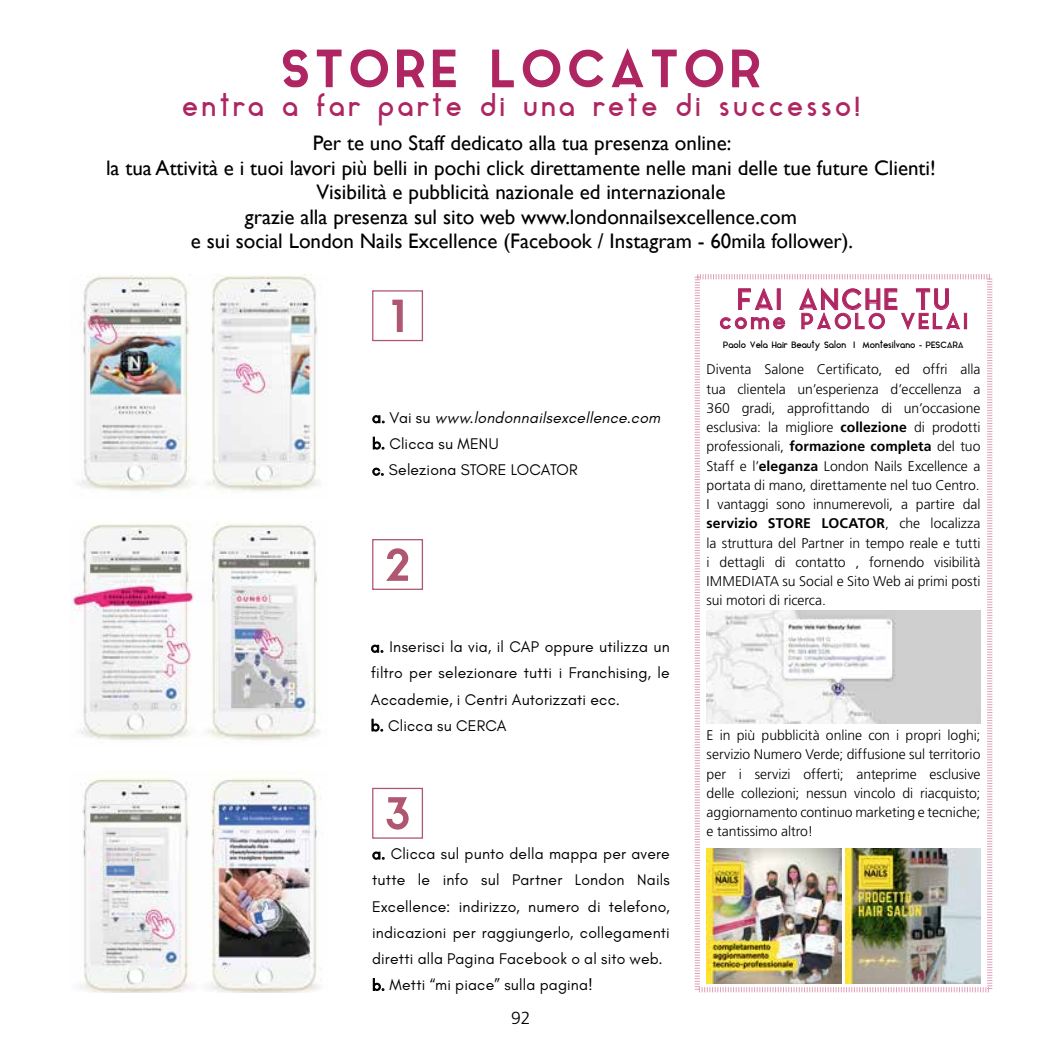
<style>
.page{position:relative;width:1042px;height:1042px;background:#fff}
.page>*{position:absolute;margin:0;border:0;box-sizing:border-box;transform-origin:0 0}
.t1{font:49px "Aqua Grotesque";letter-spacing:.06em;color:#ae2561}
.t2{font:42px "Aqua Grotesque";color:#af5771}
.t3{font:28px "Aqua Grotesque";letter-spacing:.02em;color:#ae2561}
.t4{font:26.25px "Aqua Grotesque";letter-spacing:.06em;color:#ae2561}
.t5{font:21px/24.5px "Gill Sans";color:#000;text-align:center}
.t6{font:21px "Aqua Grotesque";letter-spacing:.08em;color:#ae2561}
.t7{font:300 17.5px "Frutiger LT Std";color:#000}
.t8{font:15.75px/26.2px "Glacial Indifference";letter-spacing:.01em;color:#000}
.t9{font:300 14px/19.2px "Frutiger LT Std";letter-spacing:-.005em;color:#000;text-align:justify}
.t10{font:8.75px "Aqua Grotesque";letter-spacing:-.08em;color:#000}
.s1{font-style:italic}
.s2{font-weight:700}
</style>
<div class="page">
<svg style="left:282px;top:49px;width:26px;height:39px"></svg>
<svg style="left:316px;top:49px;width:26px;height:39px"></svg>
<svg style="left:350px;top:49px;width:39px;height:39px"></svg>
<svg style="left:397px;top:49px;width:28px;height:39px"></svg>
<svg style="left:432px;top:49px;width:24px;height:39px"></svg>
<svg style="left:492px;top:49px;width:22px;height:39px"></svg>
<svg style="left:522px;top:49px;width:39px;height:39px"></svg>
<svg style="left:569px;top:49px;width:35px;height:39px"></svg>
<svg style="left:611px;top:48px;width:33px;height:40px"></svg>
<svg style="left:652px;top:49px;width:25px;height:39px"></svg>
<svg style="left:685px;top:49px;width:39px;height:39px"></svg>
<svg style="left:732px;top:49px;width:28px;height:39px"></svg>
<svg style="left:694px;top:274px;width:299px;height:719px"></svg>
<img style="left:78px;top:274px;width:241px;height:218px">
<img style="left:70px;top:522px;width:250px;height:218px">
<img style="left:80px;top:777px;width:241px;height:215px">
<svg style="left:392px;top:299px;width:11px;height:33px"></svg>
<div style="left:372px;top:290px;width:51px;height:51px;border:1px solid #af5771"></div>
<svg style="left:372px;top:415px;width:13px;height:9px"></svg>
<svg style="left:372px;top:436px;width:13px;height:14px"></svg>
<svg style="left:372px;top:467px;width:12px;height:9px"></svg>
<svg style="left:371px;top:644px;width:13px;height:9px"></svg>
<svg style="left:371px;top:718px;width:13px;height:14px"></svg>
<svg style="left:372px;top:851px;width:13px;height:9px"></svg>
<svg style="left:372px;top:978px;width:13px;height:13px"></svg>
<svg style="left:386px;top:548px;width:23px;height:33px"></svg>
<div style="left:372px;top:539px;width:51px;height:51px;border:1px solid #af5771"></div>
<svg style="left:386px;top:797px;width:23px;height:33px"></svg>
<div style="left:372px;top:788px;width:51px;height:51px;border:1px solid #af5771"></div>
<img style="left:706px;top:611px;width:274px;height:112px">
<img style="left:706px;top:848px;width:135px;height:135px">
<img style="left:846px;top:848px;width:134px;height:135px">
<h1 class="t1" style="left:280px;top:43px;width:484px">STORE LOCATOR</h1>
<h3 class="t4" style="left:181px;top:93px;width:681px">entra a far parte di una rete di successo!</h3>
<p class="t5" style="left:106px;top:131px;width:831px">Per te uno Staff dedicato alla tua presenza online:<br>la tua Attività e i tuoi lavori più belli in pochi click direttamente nelle mani delle tue future Clienti!<br>Visibilità e pubblicità nazionale ed internazionale<br>grazie alla presenza sul sito web www.londonnailsexcellence.com<br>e sui social London Nails Excellence (Facebook / Instagram - 60mila follower).</p>
<h2 class="t2" style="left:390px;top:294px;width:17px">1</h2>
<p class="t8" style="left:372px;top:404px;width:290px">a. Vai su <span class="s1">www.londonnailsexcellence.com </span>b. Clicca su MENU<br>c. Seleziona STORE LOCATOR</p>
<h2 class="t2" style="left:384px;top:543px;width:28px">2</h2>
<p class="t8" style="left:371px;top:634px;width:300px">a. Inserisci la via, il CAP oppure utilizza un filtro per selezionare tutti i Franchising, le Accademie, i Centri Autorizzati ecc.<br>b. Clicca su CERCA</p>
<h2 class="t2" style="left:384px;top:791px;width:29px">3</h2>
<p class="t8" style="left:372px;top:841px;width:299px">a. Clicca sul punto della mappa per avere tutte le info sul Partner London Nails Excellence: indirizzo, numero di telefono, indicazioni per raggiungerlo, collegamenti diretti alla Pagina Facebook o al sito web. b. Metti “mi piace” sulla pagina!</p>
<p class="t7" style="left:511px;top:1008px;width:21px">92</p>
<h3 class="t3" style="left:736px;top:285px;width:216px">FAI ANCHE TU</h3>
<h3 class="t6" style="left:719px;top:310px;width:251px">come PAOLO VELA!</h3>
<p class="t10" style="left:723px;top:340px;width:243px">Paolo Vela Hair Beauty Salon | Montesilvano - PESCARA</p>
<p class="t9" style="left:706px;top:360px;width:275px">Diventa Salone Certificato, ed offri alla tua clientela un’esperienza d’eccellenza a 360 gradi, approfittando di un’occasione esclusiva: la migliore <span class="s2">collezione</span> di prodotti professionali, <span class="s2">formazione completa</span> del tuo Staff e l’<span class="s2">eleganza</span> London Nails Excellence a portata di mano, direttamente nel tuo Centro.<br>I vantaggi sono innumerevoli, a partire dal <span class="s2">servizio STORE LOCATOR</span>, che localizza la struttura del Partner in tempo reale e tutti i dettagli di contatto , fornendo visibilità IMMEDIATA su Social e Sito Web ai primi posti sui motori di ricerca.</p>
<p class="t9" style="left:706px;top:726px;width:275px">E in più pubblicità online con i propri loghi; servizio Numero Verde; diffusione sul territorio per i servizi offerti; anteprime esclusive delle collezioni; nessun vincolo di riacquisto; aggiornamento continuo marketing e tecniche; e tantissimo altro!</p>
</div>
